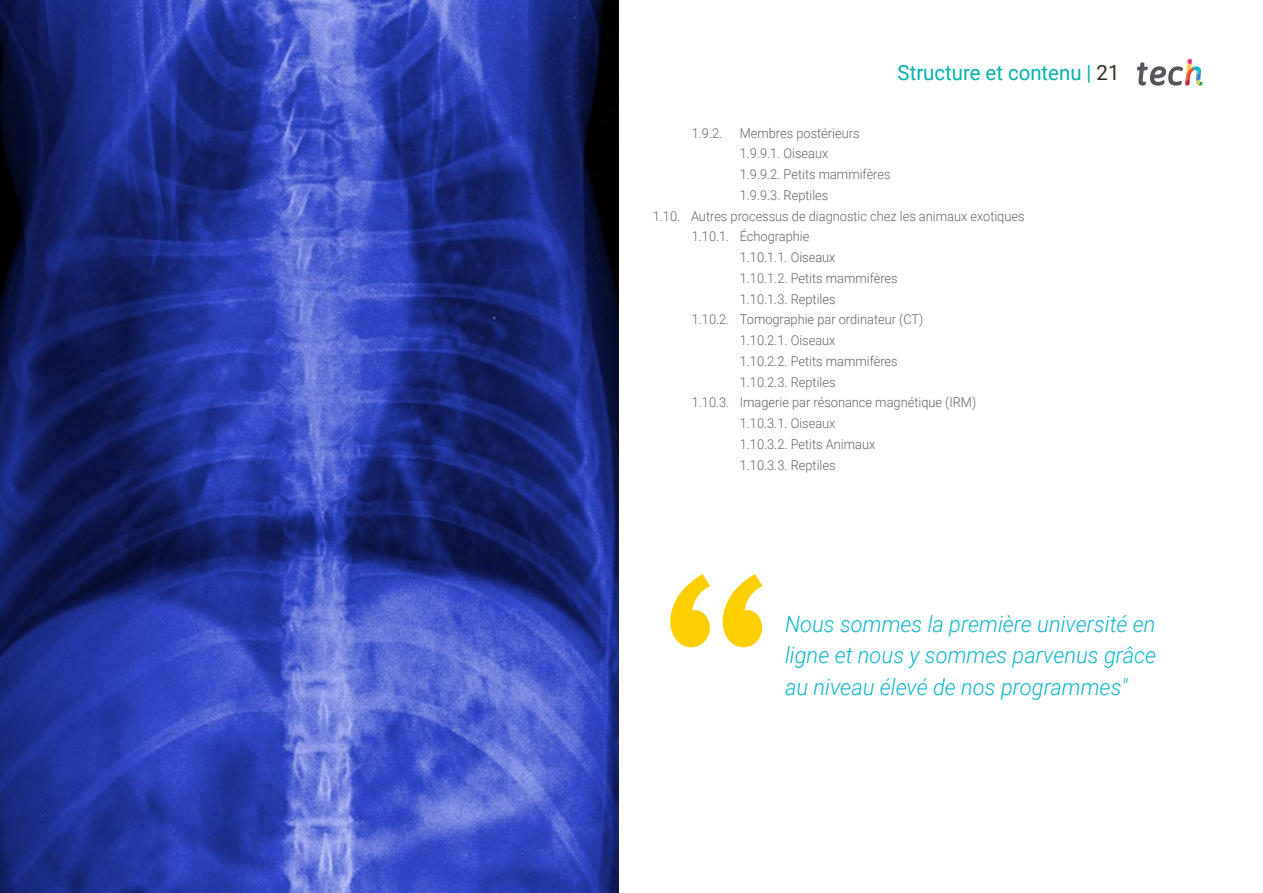
<style>
.page{position:relative;width:1263px;height:893px;background:#fff}
.page>*{position:absolute;margin:0;border:0;box-sizing:border-box;transform-origin:0 0}
.t1{font:italic 300 22.5px/31.5px "Roboto";color:#0fb6cf;text-align:justify}
.t2{font:21px "Roboto";color:#00b2af}
.t3{font:300 13.5px "Roboto";color:#61646a;scale:.95 1}
.s1{color:#312e20}
</style>
<div class="page">
<svg style="left:1137px;top:59px;width:65px;height:27px"></svg>
<svg style="left:670px;top:574px;width:92px;height:73px"></svg>
<img style="left:0;top:0;width:619px;height:893px">
<h2 class="t2" style="left:898px;top:57px;width:223px">Structure et contenu | <span class="s1">21</span></h2>
<p class="t3" style="left:692px;top:123px;width:34px">1.9.2.</p>
<p class="t3" style="left:740px;top:123px;width:128px">Membres postérieurs</p>
<p class="t3" style="left:740px;top:144px;width:95px">1.9.9.1. Oiseaux</p>
<p class="t3" style="left:740px;top:165px;width:160px">1.9.9.2. Petits mammifères</p>
<p class="t3" style="left:740px;top:186px;width:95px">1.9.9.3. Reptiles</p>
<p class="t3" style="left:653px;top:206px;width:393px">1.10. Autres processus de diagnostic chez les animaux exotiques</p>
<p class="t3" style="left:692px;top:227px;width:125px">1.10.1. Échographie</p>
<p class="t3" style="left:740px;top:248px;width:102px">1.10.1.1. Oiseaux</p>
<p class="t3" style="left:740px;top:269px;width:168px">1.10.1.2. Petits mammifères</p>
<p class="t3" style="left:740px;top:289px;width:102px">1.10.1.3. Reptiles</p>
<p class="t3" style="left:692px;top:310px;width:245px">1.10.2. Tomographie par ordinateur (CT)</p>
<p class="t3" style="left:740px;top:331px;width:102px">1.10.2.1. Oiseaux</p>
<p class="t3" style="left:740px;top:352px;width:168px">1.10.2.2. Petits mammifères</p>
<p class="t3" style="left:740px;top:372px;width:102px">1.10.2.3. Reptiles</p>
<p class="t3" style="left:692px;top:393px;width:301px">1.10.3. Imagerie par résonance magnétique (IRM)</p>
<p class="t3" style="left:740px;top:414px;width:102px">1.10.3.1. Oiseaux</p>
<p class="t3" style="left:740px;top:435px;width:144px">1.10.3.2. Petits Animaux</p>
<p class="t3" style="left:740px;top:455px;width:102px">1.10.3.3. Reptiles</p>
<h1 class="t1" style="left:785px;top:607px;width:372px">Nous sommes la première université en ligne et nous y sommes parvenus grâce au niveau élevé de nos programmes"</h1>
</div>
